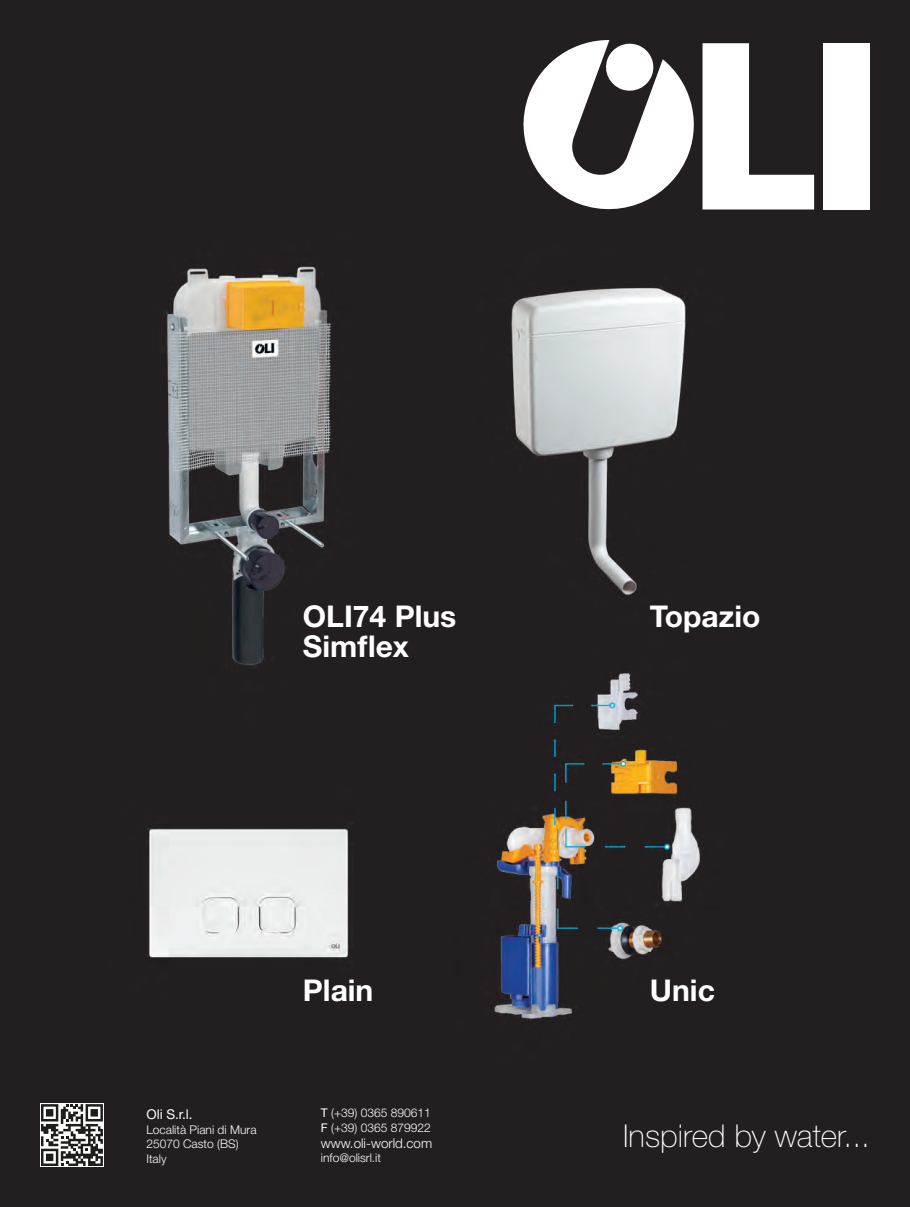
<style>
.page{position:relative;width:910px;height:1207px;background:#fff}
.page>*{position:absolute;margin:0;border:0;box-sizing:border-box;transform-origin:0 0}
.t1{font:100 31.5px "Helvetica Neue LT";color:#fff}
.t2{font:700 30px/30px "Helvetica Neue LT";color:#fff}
.t3{font:13.5px "Helvetica Neue LT";color:#fff}
.t4{font:300 13.35px "Helvetica Neue LT";color:#fff}
.t5{font:300 12px/14.4px "Helvetica Neue LT";color:#fff}
.s1{font-weight:400}
</style>
<div class="page">
<img style="left:0;top:0;width:909px;height:1207px">
<div style="left:40px;top:1103px;width:64px;height:64px;background:#fff"></div>
<svg style="left:41px;top:1104px;width:62px;height:62px"></svg>
<svg style="left:523px;top:40px;width:290px;height:169px"></svg>
<div style="left:823px;top:43px;width:46px;height:166px;background:#fff"></div>
<h2 class="t2" style="left:303px;top:600px;width:155px">OLI74 Plus<br>Simflex</h2>
<h2 class="t2" style="left:649px;top:600px;width:112px">Topazio</h2>
<p class="t3" style="left:146px;top:1106px;width:48px">Oli S.r.l.</p>
<p class="t5" style="left:146px;top:1122px;width:112px">Località Piani di Mura<br>25070 Casto (BS)<br>Italy</p>
<h2 class="t2" style="left:303px;top:975px;width:72px">Plain</h2>
<h2 class="t2" style="left:649px;top:975px;width:66px">Unic</h2>
<p class="t5" style="left:321px;top:1105px;width:111px"><span class="s1">T</span> (+39) 0365 890611<br><span class="s1">F</span> (+39) 0365 879922</p>
<p class="t4" style="left:321px;top:1135px;width:113px">www.oli-world.com</p>
<p class="t5" style="left:321px;top:1150px;width:62px">info@olisrl.it</p>
<h1 class="t1" style="left:623px;top:1118px;width:248px">Inspired by water...</h1>
</div>
